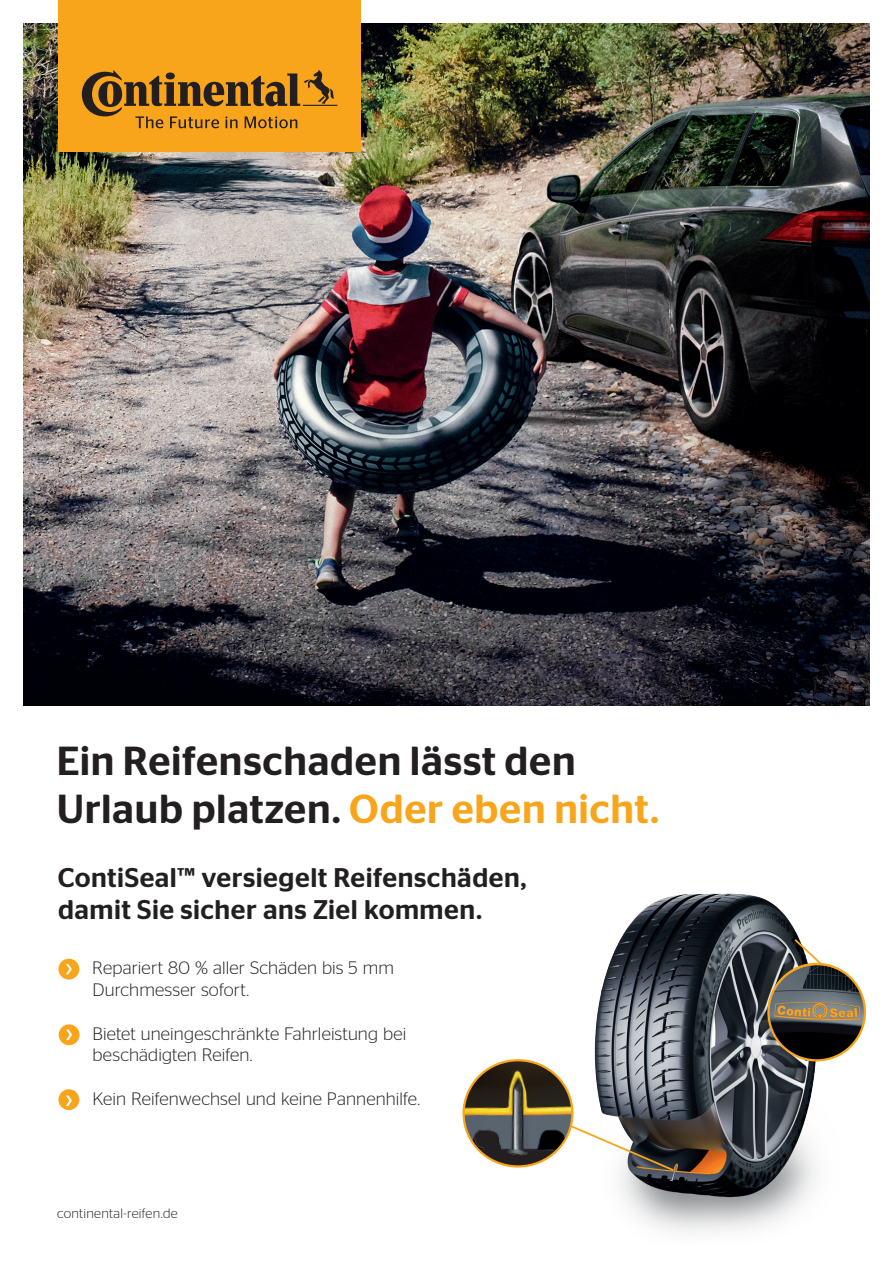
<style>
.page{position:relative;width:893px;height:1263px;background:#fff}
.page>*{position:absolute;margin:0;border:0;box-sizing:border-box;transform-origin:0 0}
.t1{font:500 40.5px/48px "Continental Stag Sans";letter-spacing:.015em;color:#231f20}
.t2{font:500 27px/32.4px "Continental Stag Sans";letter-spacing:.02em;color:#231f20}
.t3{font:300 18px/21.8px "Continental Stag Sans";letter-spacing:.01em;color:#231f20}
.t4{font:300 13.5px "Continental Stag Sans";letter-spacing:.02em;color:#231f20}
.s1{color:#f9a51b}
</style>
<div class="page">
<img style="left:23px;top:23px;width:847px;height:682px">
<img style="left:572px;top:893px;width:294px;height:339px">
<svg style="left:572px;top:1123px;width:103px;height:49px"></svg>
<img style="left:465px;top:1060px;width:107px;height:106px">
<div style="left:462px;top:1059px;width:111px;height:108px;border:2px solid #f9a51b;border-radius:50%"></div>
<div style="left:58px;top:959px;width:21px;height:20px;background:#f9a51b;border-radius:50%"></div>
<svg style="left:66px;top:964px;width:6px;height:10px"></svg>
<div style="left:59px;top:1024px;width:21px;height:21px;background:#f9a51b;border-radius:50%"></div>
<svg style="left:67px;top:1029px;width:5px;height:11px"></svg>
<div style="left:58px;top:1089px;width:21px;height:21px;background:#f9a51b;border-radius:50%"></div>
<svg style="left:66px;top:1095px;width:6px;height:11px"></svg>
<svg style="left:792px;top:937px;width:36px;height:33px"></svg>
<img style="left:768px;top:964px;width:97px;height:96px;border-radius:48px">
<div style="left:767px;top:963px;width:99px;height:98px;border:2px solid #f9a51b;border-radius:50%"></div>
<div style="left:58px;top:0;width:303px;height:152px;background:#f9a51b"></div>
<svg style="left:82px;top:70px;width:255px;height:58px"></svg>
<h1 class="t1" style="left:57px;top:737px;width:604px">Ein Reifenschaden lässt den<br>Urlaub platzen. <span class="s1">Oder eben nicht.</span></h1>
<h2 class="t2" style="left:58px;top:861px;width:470px">ContiSeal™ versiegelt Reifenschäden, damit Sie sicher ans Ziel kommen.</h2>
<p class="t3" style="left:92px;top:957px;width:303px">Repariert 80 % aller Schäden bis 5 mm<br>Durchmesser sofort.</p>
<p class="t3" style="left:92px;top:1022px;width:316px">Bietet uneingeschränkte Fahrleistung bei beschädigten Reifen.</p>
<p class="t3" style="left:92px;top:1087px;width:329px">Kein Reifenwechsel und keine Pannenhilfe.</p>
<p class="t4" style="left:57px;top:1206px;width:122px">continental-reifen.de</p>
</div>
